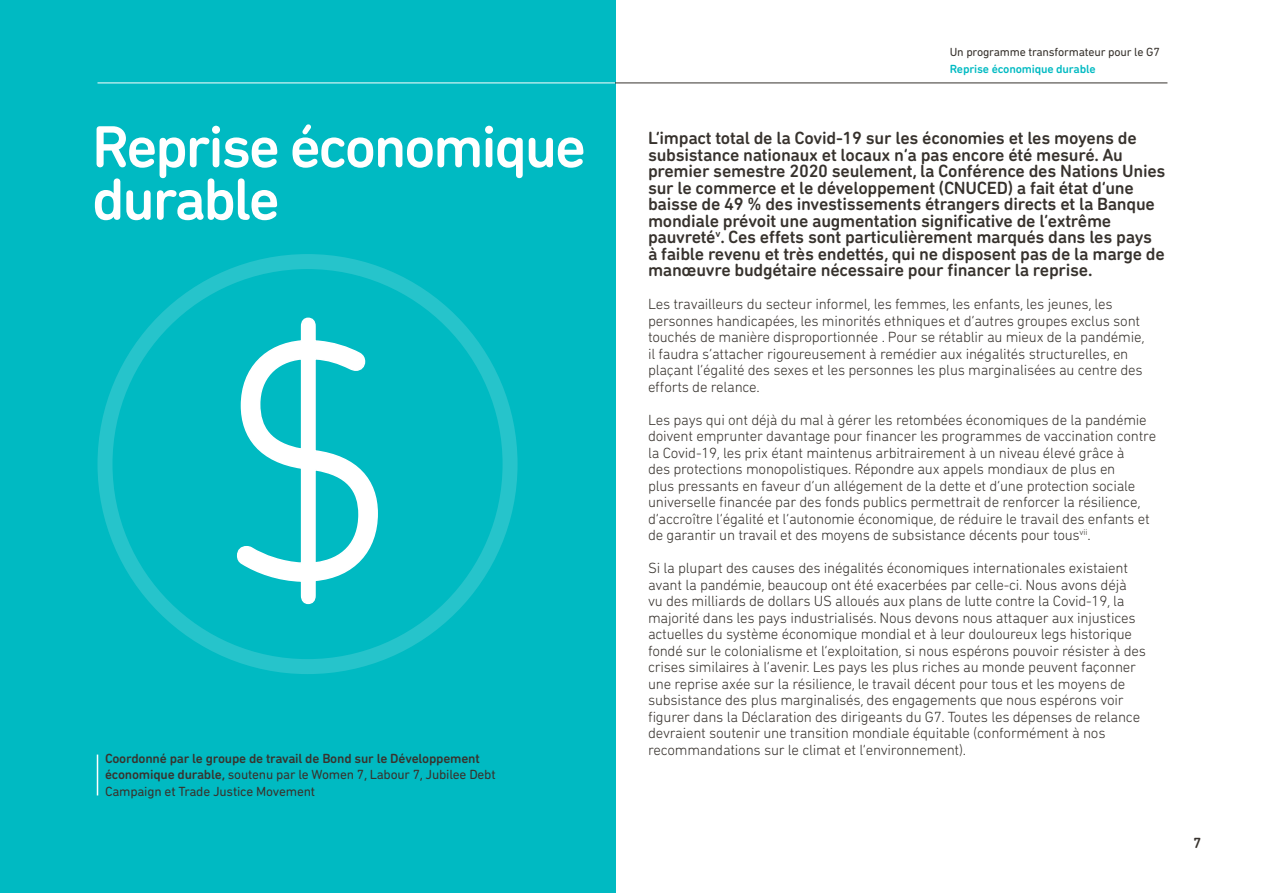
<style>
.page{position:relative;width:1263px;height:893px;background:#fff}
.page>*{position:absolute;margin:0;border:0;box-sizing:border-box;transform-origin:0 0}
.t1{font:500 60px/52.5px "DIN Next Rounded LT Pro";letter-spacing:-.04em;color:#fff}
.t2{font:500 18px/16.5px "DIN Next Rounded LT Pro";letter-spacing:-.015em;color:#37322d}
.t3{font:300 15px/16.5px "DIN Next Rounded LT Pro";letter-spacing:-.015em;color:#37322d}
.t4{font:500 15px "DIN Next Rounded LT Pro";color:#37322d}
.t5{font:500 13.5px/16.2px "DIN Next Rounded LT Pro";letter-spacing:-.015em;color:#38332e}
.t6{font:12px "DIN Next Rounded LT Pro";letter-spacing:-.015em;color:#38332e}
.t7{font:500 12px "DIN Next Rounded LT Pro";letter-spacing:-.015em;color:#00bac2}
.s1{font-weight:400}
</style>
<div class="page">
<div style="left:0;top:0;width:615px;height:893px;background:#00bac2"></div>
<div style="left:98px;top:254px;width:420px;height:420px;border:15px solid #26c4cb;border-radius:50%"></div>
<hr style="left:97px;top:755px;width:1px;height:40px;background:#fff">
<svg style="left:237px;top:317px;width:141px;height:288px"></svg>
<hr style="left:615px;top:83px;width:552px;height:1px;background:#37322d">
<hr style="left:98px;top:83px;width:517px;height:1px;background:#fff">
<p class="t6" style="left:950px;top:47px;width:212px">Un programme transformateur pour le G7</p>
<p class="t7" style="left:950px;top:62px;width:147px">Reprise économique durable</p>
<h1 class="t1" style="left:92px;top:119px;width:496px">Reprise économique durable</h1>
<p class="t2" style="left:648px;top:129px;width:519px">L’impact total de la Covid-19 sur les économies et les moyens de subsistance nationaux et locaux n’a pas encore été mesuré. Au premier semestre 2020 seulement, la Conférence des Nations Unies sur le commerce et le développement (CNUCED) a fait état d’une baisse de 49 % des investissements étrangers directs et la Banque mondiale prévoit une augmentation significative de l’extrême pauvreté<sup>v</sup>. Ces effets sont particulièrement marqués dans les pays à faible revenu et très endettés, qui ne disposent pas de la marge de manœuvre budgétaire nécessaire pour financer la reprise.</p>
<p class="t3" style="left:648px;top:295px;width:498px">Les travailleurs du secteur informel, les femmes, les enfants, les jeunes, les personnes handicapées, les minorités ethniques et d’autres groupes exclus sont touchés de manière disproportionnée . Pour se rétablir au mieux de la pandémie, il faudra s’attacher rigoureusement à remédier aux inégalités structurelles, en plaçant l’égalité des sexes et les personnes les plus marginalisées au centre des efforts de relance.</p>
<p class="t3" style="left:648px;top:411px;width:510px">Les pays qui ont déjà du mal à gérer les retombées économiques de la pandémie doivent emprunter davantage pour financer les programmes de vaccination contre la Covid-19, les prix étant maintenus arbitrairement à un niveau élevé grâce à<br>des protections monopolistiques. Répondre aux appels mondiaux de plus en<br>plus pressants en faveur d’un allégement de la dette et d’une protection sociale universelle financée par des fonds publics permettrait de renforcer la résilience, d’accroître l’égalité et l’autonomie économique, de réduire le travail des enfants et de garantir un travail et des moyens de subsistance décents pour tous<sup>vii</sup>.</p>
<p class="t3" style="left:648px;top:559px;width:500px">Si la plupart des causes des inégalités économiques internationales existaient avant la pandémie, beaucoup ont été exacerbées par celle-ci. Nous avons déjà<br>vu des milliards de dollars US alloués aux plans de lutte contre la Covid-19, la majorité dans les pays industrialisés. Nous devons nous attaquer aux injustices actuelles du système économique mondial et à leur douloureux legs historique fondé sur le colonialisme et l’exploitation, si nous espérons pouvoir résister à des crises similaires à l’avenir. Les pays les plus riches au monde peuvent façonner une reprise axée sur la résilience, le travail décent pour tous et les moyens de subsistance des plus marginalisés, des engagements que nous espérons voir figurer dans la Déclaration des dirigeants du G7. Toutes les dépenses de relance devraient soutenir une transition mondiale équitable (conformément à nos recommandations sur le climat et l’environnement).</p>
<p class="t5" style="left:105px;top:750px;width:392px">Coordonné par le groupe de travail de Bond sur le Développement économique durable, <span class="s1">soutenu par le Women 7, Labour 7, Jubilee Debt<br>Campaign et Trade Justice Movement</span></p>
<p class="t4" style="left:1193px;top:834px;width:10px">7</p>
</div>
